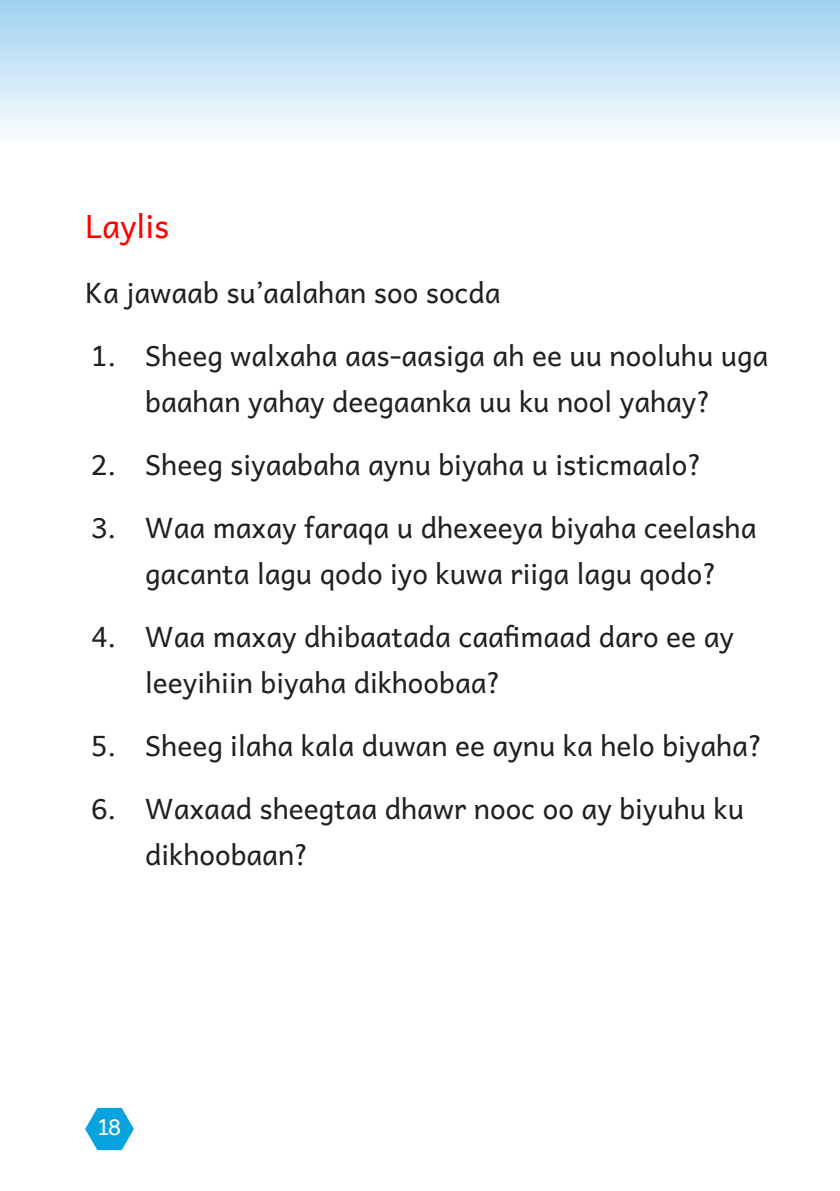
<style>
.page{position:relative;width:840px;height:1191px;background:#fff}
.page>*{position:absolute;margin:0;border:0;box-sizing:border-box;transform-origin:0 0}
.Sub_Title{font:32px "Andika";color:#f00}
.body_text{font:28px/46px "Andika";color:#231f20;text-align:center}
.t1{font:22px "Andika";color:#fff}
</style>
<div class="page">
<svg style="left:85px;top:1108px;width:49px;height:42px"></svg>
<div style="left:0;top:0;width:839px;height:145px;background:linear-gradient(to bottom,#9fd2f0,#fdfefe)"></div>
<p class="Sub_Title" style="left:85px;top:208px;width:86px">Laylis</p>
<p class="body_text" style="left:85px;top:270px;width:417px">Ka jawaab su’aalahan soo socda</p>
<p class="body_text" style="left:91px;top:333px;width:678px">1. Sheeg walxaha aas-aasiga ah ee uu nooluhu uga baahan yahay deegaanka uu ku nool yahay?</p>
<p class="body_text" style="left:91px;top:442px;width:612px">2. Sheeg siyaabaha aynu biyaha u isticmaalo?</p>
<p class="body_text" style="left:91px;top:505px;width:666px">3. Waa maxay faraqa u dhexeeya biyaha ceelasha gacanta lagu qodo iyo kuwa riiga lagu qodo?</p>
<p class="body_text" style="left:145px;top:614px;width:590px;text-align:left;text-indent:-54px">4. Waa maxay dhibaatada caafimaad daro ee ay leeyihiin biyaha dikhoobaa?</p>
<p class="body_text" style="left:91px;top:723px;width:672px">5. Sheeg ilaha kala duwan ee aynu ka helo biyaha?</p>
<p class="body_text" style="left:145px;top:786px;width:600px;text-align:left;text-indent:-54px">6. Waxaad sheegtaa dhawr nooc oo ay biyuhu ku dikhoobaan?</p>
<p class="t1" style="left:97px;top:1114px;width:26px">18</p>
</div>
